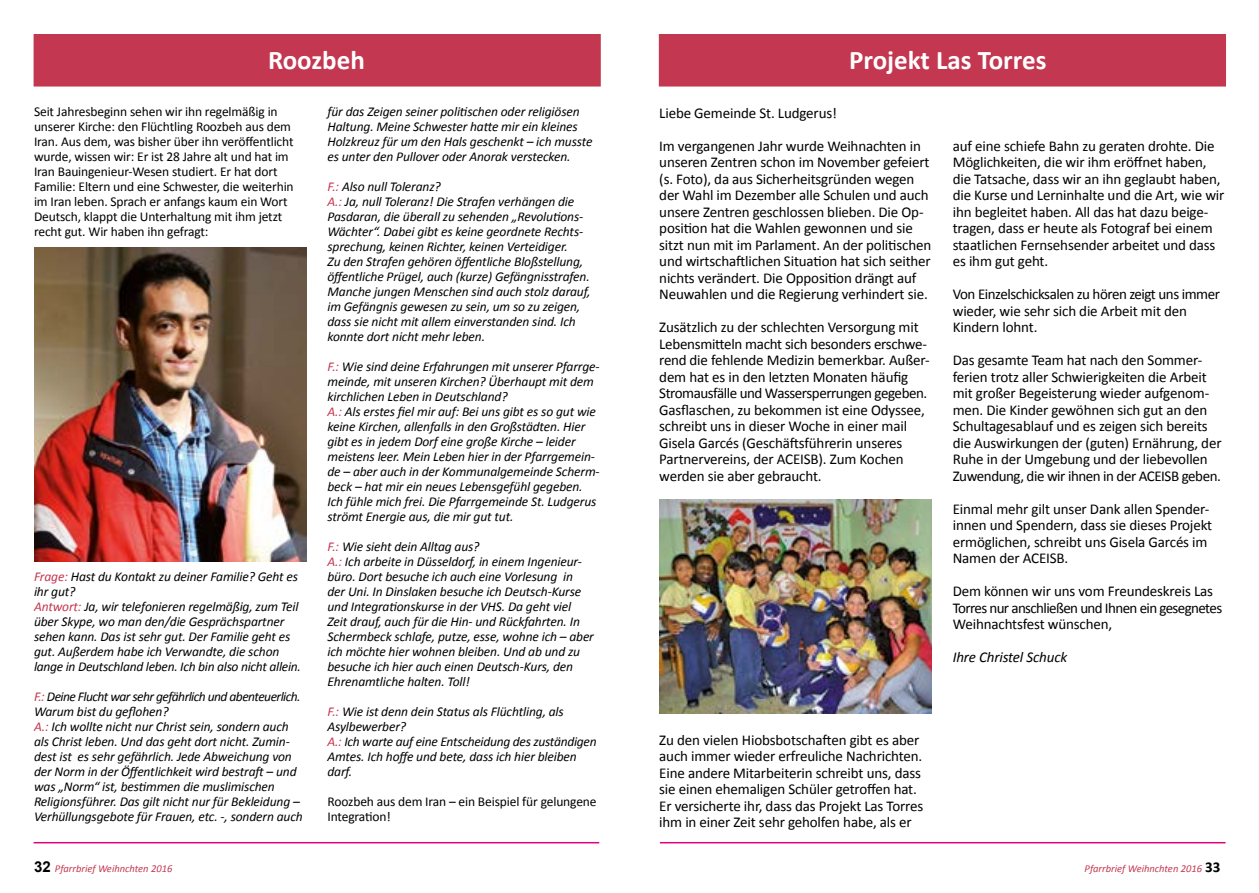
<style>
.page{position:relative;width:1259px;height:893px;background:#fff}
.page>*{position:absolute;margin:0;border:0;box-sizing:border-box;transform-origin:0 0}
.t1{font:700 27px "Calibri";color:#fff}
.t2{font:15px/16.5px "Calibri";letter-spacing:-.01em;color:#000}
.t3{font:italic 15px "Calibri";letter-spacing:-.01em;color:#000}
.t4{font:italic 13.5px/15px "Calibri";letter-spacing:-.01em;color:#000}
.t5{font:13.5px/15px "Calibri";letter-spacing:-.01em;color:#000}
.t6{font:italic 10.5px "Calibri";color:#c33750}
.s1{color:#c33750}
.s2{font-family:"Arial";font-weight:700;font-style:normal;font-size:15px;color:#000}
.s3{font-weight:700;font-style:normal;font-size:15px;color:#000}
</style>
<div class="page">
<div style="left:34px;top:34px;width:567px;height:53px;background:#c33750;border:2px solid #c33750"></div>
<hr style="left:34px;top:842px;width:565px;height:1px;background:#e6007d">
<img style="left:34px;top:248px;width:272px;height:313px">
<div style="left:659px;top:34px;width:567px;height:53px;background:#c33750;border:2px solid #c33750"></div>
<hr style="left:660px;top:842px;width:565px;height:1px;background:#e6007d">
<img style="left:659px;top:500px;width:272px;height:214px">
<h1 class="t1" style="left:268px;top:43px;width:98px">Roozbeh</h1>
<p class="t5" style="left:34px;top:104px;width:261px">Seit Jahresbeginn sehen wir ihn regelmäßig in unserer Kirche: den Flüchtling Roozbeh aus dem Iran. Aus dem, was bisher über ihn veröffentlicht wurde, wissen wir: Er ist 28 Jahre alt und hat im Iran Bauingenieur-Wesen studiert. Er hat dort Familie: Eltern und eine Schwester, die weiterhin im Iran leben. Sprach er anfangs kaum ein Wort Deutsch, klappt die Unterhaltung mit ihm jetzt recht gut. Wir haben ihn gefragt:</p>
<p class="t4" style="left:327px;top:104px;width:266px">für das Zeigen seiner politischen oder religiösen Haltung. Meine Schwester hatte mir ein kleines Holzkreuz für um den Hals geschenkt – ich musste es unter den Pullover oder Anorak verstecken.</p>
<p class="t4" style="left:327px;top:179px;width:264px"><span class="s1">F.:</span> Also null Toleranz?<br><span class="s1">A.:</span> Ja, null Toleranz! Die Strafen verhängen die Pasdaran, die überall zu sehenden „Revolutions-Wächter“. Dabei gibt es keine geordnete Rechts&shy;sprechung, keinen Richter, keinen Verteidiger.<br>Zu den Strafen gehören öffentliche Bloßstellung, öffentliche Prügel, auch (kurze) Gefängnisstrafen.<br>Manche jungen Menschen sind auch stolz darauf, im Gefängnis gewesen zu sein, um so zu zeigen, dass sie nicht mit allem einverstanden sind. Ich konnte dort nicht mehr leben.</p>
<p class="t4" style="left:327px;top:359px;width:274px"><span class="s1">F.:</span> Wie sind deine Erfahrungen mit unserer Pfarrge&shy;meinde, mit unseren Kirchen? Überhaupt mit dem kirchlichen Leben in Deutschland?<br><span class="s1">A.:</span> Als erstes fiel mir auf: Bei uns gibt es so gut wie keine Kirchen, allenfalls in den Großstädten. Hier gibt es in jedem Dorf eine große Kirche – leider meistens leer. Mein Leben hier in der Pfarrgemein&shy;de – aber auch in der Kommunalgemeinde Scherm&shy;beck – hat mir ein neues Lebensgefühl gegeben.<br>Ich fühle mich frei. Die Pfarrgemeinde St. Ludgerus strömt Energie aus, die mir gut tut.</p>
<p class="t4" style="left:327px;top:539px;width:268px"><span class="s1">F.:</span> Wie sieht dein Alltag aus?<br><span class="s1">A.:</span> Ich arbeite in Düsseldorf, in einem Ingenieur&shy;büro. Dort besuche ich auch eine Vorlesung in der Uni. In Dinslaken besuche ich Deutsch-Kurse und Integrationskurse in der VHS. Da geht viel Zeit drauf, auch für die Hin- und Rückfahrten. In Schermbeck schlafe, putze, esse, wohne ich – aber ich möchte hier wohnen bleiben. Und ab und zu besuche ich hier auch einen Deutsch-Kurs, den Ehrenamtliche halten. Toll!</p>
<p class="t4" style="left:327px;top:704px;width:271px"><span class="s1">F.:</span> Wie ist denn dein Status als Flüchtling, als Asylbewerber?<br><span class="s1">A.:</span> Ich warte auf eine Entscheidung des zuständigen Amtes. Ich hoffe und bete, dass ich hier bleiben darf.</p>
<p class="t5" style="left:327px;top:794px;width:271px">Roozbeh aus dem Iran – ein Beispiel für gelungene<br>Integration!</p>
<p class="t4" style="left:34px;top:569px;width:268px"><span class="s1">Frage:</span> Hast du Kontakt zu deiner Familie? Geht es ihr gut?<br><span class="s1">Antwort:</span> Ja, wir telefonieren regelmäßig, zum Teil über Skype, wo man den/die Gesprächspartner sehen kann. Das ist sehr gut. Der Familie geht es gut. Außerdem habe ich Verwandte, die schon lange in Deutschland leben. Ich bin also nicht allein.</p>
<p class="t4" style="left:34px;top:689px;width:270px"><span class="s1">F.:</span> Deine Flucht war sehr gefährlich und abenteuerlich.<br>Warum bist du geflohen?<br><span class="s1">A.:</span> Ich wollte nicht nur Christ sein, sondern auch als Christ leben. Und das geht dort nicht. Zumin&shy;dest ist es sehr gefährlich. Jede Abweichung von der Norm in der Öffentlichkeit wird bestraft – und was „Norm“ ist, bestimmen die muslimischen Religionsführer. Das gilt nicht nur für Bekleidung – Verhüllungsgebote für Frauen, etc. -, sondern auch</p>
<p class="t6" style="left:34px;top:862px;width:140px"><span class="s2">32</span> Pfarrbrief Weihnchten 2016</p>
<h1 class="t1" style="left:849px;top:43px;width:199px">Projekt Las Torres</h1>
<p class="t2" style="left:659px;top:104px;width:179px">Liebe Gemeinde St. Ludgerus!</p>
<p class="t2" style="left:659px;top:137px;width:273px">Im vergangenen Jahr wurde Weihnachten in unseren Zentren schon im November gefeiert (s. Foto), da aus Sicherheitsgründen wegen der Wahl im Dezember alle Schulen und auch unsere Zentren geschlossen blieben. Die Op&shy;position hat die Wahlen gewonnen und sie sitzt nun mit im Parlament. An der politischen und wirtschaftlichen Situation hat sich seither nichts verändert. Die Opposition drängt auf Neuwahlen und die Regierung verhindert sie.</p>
<p class="t2" style="left:659px;top:318px;width:272px">Zusätzlich zu der schlechten Versorgung mit Lebensmitteln macht sich besonders erschwe&shy;rend die fehlende Medizin bemerkbar. Außer&shy;dem hat es in den letzten Monaten häufig Stromausfälle und Wassersperrungen gegeben.<br>Gasflaschen, zu bekommen ist eine Odyssee, schreibt uns in dieser Woche in einer mail Gisela Garcés (Geschäftsführerin unseres Partnervereins, der ACEISB). Zum Kochen werden sie aber gebraucht.</p>
<p class="t2" style="left:952px;top:137px;width:273px">auf eine schiefe Bahn zu geraten drohte. Die Möglichkeiten, die wir ihm eröffnet haben, die Tatsache, dass wir an ihn geglaubt haben, die Kurse und Lerninhalte und die Art, wie wir ihn begleitet haben. All das hat dazu beige&shy;tragen, dass er heute als Fotograf bei einem staatlichen Fernsehsender arbeitet und dass es ihm gut geht.</p>
<p class="t2" style="left:952px;top:285px;width:269px">Von Einzelschicksalen zu hören zeigt uns immer wieder, wie sehr sich die Arbeit mit den<br>Kindern lohnt.</p>
<p class="t2" style="left:952px;top:351px;width:270px">Das gesamte Team hat nach den Sommer&shy;ferien trotz aller Schwierigkeiten die Arbeit mit großer Begeisterung wieder aufgenom&shy;men. Die Kinder gewöhnen sich gut an den Schultagesablauf und es zeigen sich bereits die Auswirkungen der (guten) Ernährung, der Ruhe in der Umgebung und der liebevollen Zuwendung, die wir ihnen in der ACEISB geben.</p>
<p class="t2" style="left:952px;top:500px;width:261px">Einmal mehr gilt unser Dank allen Spender&shy;innen und Spendern, dass sie dieses Projekt ermöglichen, schreibt uns Gisela Garcés im Namen der ACEISB.</p>
<p class="t2" style="left:952px;top:582px;width:271px">Dem können wir uns vom Freundeskreis Las<br>Torres nur anschließen und Ihnen ein gesegnetes<br>Weihnachtsfest wünschen,</p>
<p class="t3" style="left:952px;top:648px;width:116px">Ihre Christel Schuck</p>
<p class="t2" style="left:659px;top:731px;width:265px">Zu den vielen Hiobsbotschaften gibt es aber auch immer wieder erfreuliche Nachrichten.<br>Eine andere Mitarbeiterin schreibt uns, dass sie einen ehemaligen Schüler getroffen hat.<br>Er versicherte ihr, dass das Projekt Las Torres ihm in einer Zeit sehr geholfen habe, als er</p>
<p class="t6" style="left:1084px;top:862px;width:137px">Pfarrbrief Weihnchten 2016 <span class="s3">33</span></p>
</div>
